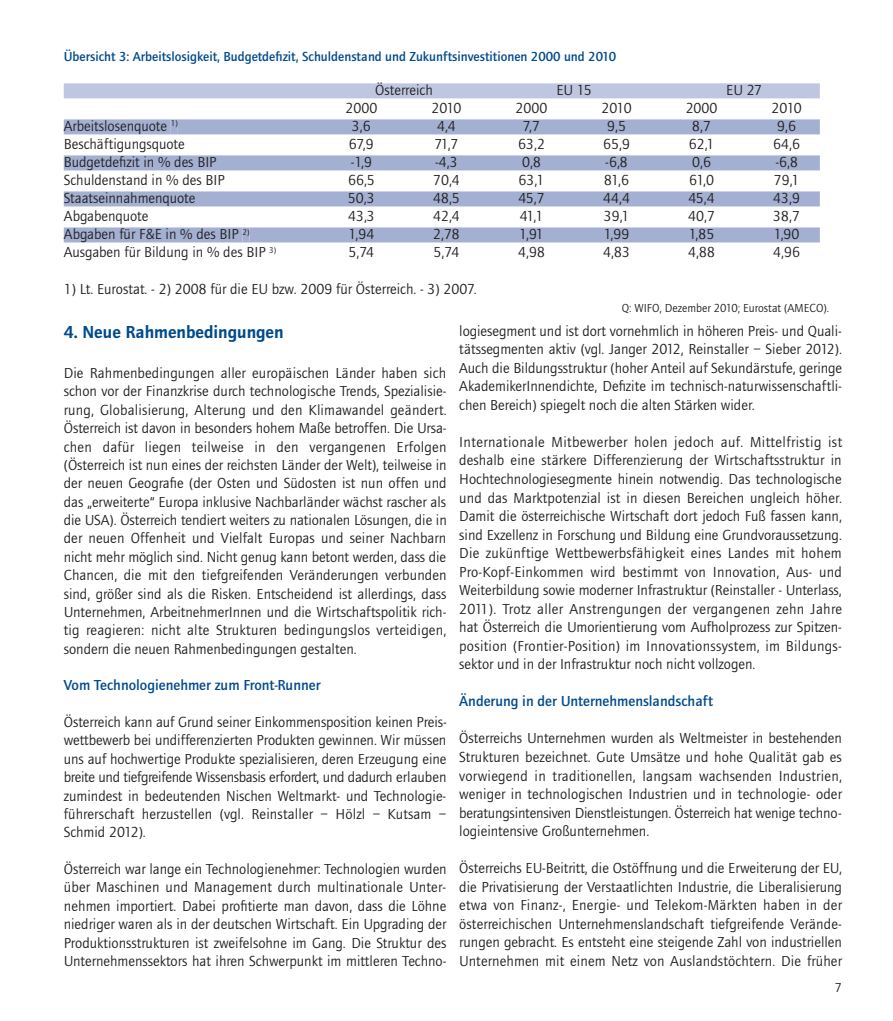
<style>
.page{position:relative;width:893px;height:1021px;background:#fff}
.page>*{position:absolute;margin:0;border:0;box-sizing:border-box;transform-origin:0 0}
.t1{font:600 18px "Foundry Journal";color:#004a8d}
.t2{font:15px/18.3px "Foundry Journal";color:#231f20;text-align:justify}
.t3{font:500 15px "Foundry Journal";color:#004a8d}
.t4{font:500 13.5px "Foundry Journal";color:#004a8d}
.t5{font:13.5px "Foundry Journal";color:#231f20}
.t6{font:12px "Foundry Journal";color:#231f20}
</style>
<div class="page">
<div style="left:64px;top:83px;width:756px;height:15px;background:#bfc7e0"></div>
<div style="left:64px;top:119px;width:107px;height:15px;background:#a3b0d2"></div>
<div style="left:171px;top:119px;width:7px;height:15px;background:#a3b0d2"></div>
<div style="left:178px;top:119px;width:642px;height:15px;background:#a3b0d2"></div>
<div style="left:64px;top:155px;width:756px;height:15px;background:#a3b0d2"></div>
<div style="left:64px;top:191px;width:756px;height:15px;background:#a3b0d2"></div>
<div style="left:64px;top:227px;width:178px;height:15px;background:#a3b0d2"></div>
<div style="left:242px;top:227px;width:8px;height:15px;background:#a3b0d2"></div>
<div style="left:250px;top:227px;width:570px;height:15px;background:#a3b0d2"></div>
<p class="t4" style="left:64px;top:49px;width:554px">Übersicht 3: Arbeitslosigkeit, Budgetdefizit, Schuldenstand und Zukunftsinvestitionen 2000 und 2010</p>
<p class="t2" style="left:375px;top:81px;width:59px">Österreich</p>
<p class="t2" style="left:556px;top:81px;width:37px">EU 15</p>
<p class="t2" style="left:726px;top:81px;width:37px">EU 27</p>
<p class="t2" style="left:345px;top:99px;width:33px">2000</p>
<p class="t2" style="left:431px;top:99px;width:32px">2010</p>
<p class="t2" style="left:516px;top:99px;width:33px">2000</p>
<p class="t2" style="left:601px;top:99px;width:32px">2010</p>
<p class="t2" style="left:686px;top:99px;width:33px">2000</p>
<p class="t2" style="left:772px;top:99px;width:32px">2010</p>
<p class="t2" style="left:64px;top:117px;width:116px">Arbeitslosenquote <sup>1)</sup></p>
<p class="t2" style="left:352px;top:117px;width:20px">3,6</p>
<p class="t2" style="left:437px;top:117px;width:20px">4,4</p>
<p class="t2" style="left:523px;top:117px;width:19px">7,7</p>
<p class="t2" style="left:607px;top:117px;width:20px">9,5</p>
<p class="t2" style="left:692px;top:117px;width:20px">8,7</p>
<p class="t2" style="left:777px;top:117px;width:20px">9,6</p>
<p class="t2" style="left:64px;top:135px;width:122px">Beschäftigungsquote</p>
<p class="t2" style="left:349px;top:135px;width:26px">67,9</p>
<p class="t2" style="left:434px;top:135px;width:26px">71,7</p>
<p class="t2" style="left:518px;top:135px;width:28px">63,2</p>
<p class="t2" style="left:603px;top:135px;width:28px">65,9</p>
<p class="t2" style="left:689px;top:135px;width:27px">62,1</p>
<p class="t2" style="left:773px;top:135px;width:28px">64,6</p>
<p class="t2" style="left:64px;top:153px;width:154px">Budgetdefizit in % des BIP</p>
<p class="t2" style="left:351px;top:153px;width:23px">-1,9</p>
<p class="t2" style="left:435px;top:153px;width:24px">-4,3</p>
<p class="t2" style="left:522px;top:153px;width:20px">0,8</p>
<p class="t2" style="left:605px;top:153px;width:24px">-6,8</p>
<p class="t2" style="left:692px;top:153px;width:20px">0,6</p>
<p class="t2" style="left:775px;top:153px;width:24px">-6,8</p>
<p class="t2" style="left:64px;top:171px;width:162px">Schuldenstand in % des BIP</p>
<p class="t2" style="left:348px;top:171px;width:28px">66,5</p>
<p class="t2" style="left:433px;top:171px;width:28px">70,4</p>
<p class="t2" style="left:519px;top:171px;width:27px">63,1</p>
<p class="t2" style="left:604px;top:171px;width:27px">81,6</p>
<p class="t2" style="left:689px;top:171px;width:27px">61,0</p>
<p class="t2" style="left:774px;top:171px;width:27px">79,1</p>
<p class="t2" style="left:64px;top:189px;width:133px">Staatseinnahmenquote</p>
<p class="t2" style="left:348px;top:189px;width:28px">50,3</p>
<p class="t2" style="left:433px;top:189px;width:28px">48,5</p>
<p class="t2" style="left:518px;top:189px;width:28px">45,7</p>
<p class="t2" style="left:603px;top:189px;width:29px">44,4</p>
<p class="t2" style="left:688px;top:189px;width:28px">45,4</p>
<p class="t2" style="left:773px;top:189px;width:28px">43,9</p>
<p class="t2" style="left:64px;top:207px;width:86px">Abgabenquote</p>
<p class="t2" style="left:348px;top:207px;width:28px">43,3</p>
<p class="t2" style="left:433px;top:207px;width:28px">42,4</p>
<p class="t2" style="left:520px;top:207px;width:25px">41,1</p>
<p class="t2" style="left:604px;top:207px;width:27px">39,1</p>
<p class="t2" style="left:688px;top:207px;width:28px">40,7</p>
<p class="t2" style="left:773px;top:207px;width:28px">38,7</p>
<p class="t2" style="left:64px;top:225px;width:187px">Abgaben für F&amp;E in % des BIP <sup>2)</sup></p>
<p class="t2" style="left:348px;top:225px;width:27px">1,94</p>
<p class="t2" style="left:433px;top:225px;width:28px">2,78</p>
<p class="t2" style="left:519px;top:225px;width:26px">1,91</p>
<p class="t2" style="left:604px;top:225px;width:27px">1,99</p>
<p class="t2" style="left:689px;top:225px;width:27px">1,85</p>
<p class="t2" style="left:774px;top:225px;width:27px">1,90</p>
<p class="t2" style="left:64px;top:243px;width:214px">Ausgaben für Bildung in % des BIP <sup>3)</sup></p>
<p class="t2" style="left:349px;top:243px;width:27px">5,74</p>
<p class="t2" style="left:434px;top:243px;width:27px">5,74</p>
<p class="t2" style="left:518px;top:243px;width:28px">4,98</p>
<p class="t2" style="left:603px;top:243px;width:28px">4,83</p>
<p class="t2" style="left:688px;top:243px;width:28px">4,88</p>
<p class="t2" style="left:773px;top:243px;width:28px">4,96</p>
<p class="t2" style="left:64px;top:279px;width:414px">1) Lt. Eurostat. ‑ 2) 2008 für die EU bzw. 2009 für Österreich. ‑ 3) 2007.</p>
<p class="t6" style="left:622px;top:301px;width:209px">Q: WIFO, Dezember 2010; Eurostat (AMECO).</p>
<p class="t1" style="left:64px;top:321px;width:221px">4. Neue Rahmenbedingungen</p>
<p class="t2" style="left:64px;top:364px;width:384px">Die Rahmenbedingungen aller europäischen Länder haben sich schon vor der Finanzkrise durch technologische Trends, Spezialisie&shy;rung, Globalisierung, Alterung und den Klimawandel geändert.<br>Österreich ist davon in besonders hohem Maße betroffen. Die Ursa&shy;chen dafür liegen teilweise in den vergangenen Erfolgen (Österreich ist nun eines der reichsten Länder der Welt), teilweise in der neuen Geografie (der Osten und Südosten ist nun offen und das „erweiterte“ Europa inklusive Nachbarländer wächst rascher als die USA). Österreich tendiert weiters zu nationalen Lösungen, die in der neuen Offenheit und Vielfalt Europas und seiner Nachbarn nicht mehr möglich sind. Nicht genug kann betont werden, dass die Chancen, die mit den tiefgreifenden Veränderungen verbunden sind, größer sind als die Risken. Entscheidend ist allerdings, dass Unternehmen, ArbeitnehmerInnen und die Wirtschaftspolitik rich&shy;tig reagieren: nicht alte Strukturen bedingungslos verteidigen, sondern die neuen Rahmenbedingungen gestalten.</p>
<p class="t3" style="left:64px;top:677px;width:258px">Vom Technologienehmer zum Front-Runner</p>
<p class="t2" style="left:64px;top:713px;width:384px">Österreich kann auf Grund seiner Einkommensposition keinen Preis&shy;wettbewerb bei undifferenzierten Produkten gewinnen. Wir müssen uns auf hochwertige Produkte spezialisieren, deren Erzeugung eine breite und tiefgreifende Wissensbasis erfordert, und dadurch erlauben zumindest in bedeutenden Nischen Weltmarkt- und Technologie&shy;führerschaft herzustellen (vgl. Reinstaller – Hölzl – Kutsam – Schmid 2012).</p>
<p class="t2" style="left:64px;top:860px;width:384px">Österreich war lange ein Technologienehmer: Technologien wurden über Maschinen und Management durch multinationale Unter&shy;nehmen importiert. Dabei profitierte man davon, dass die Löhne niedriger waren als in der deutschen Wirtschaft. Ein Upgrading der Produktionsstrukturen ist zweifelsohne im Gang. Die Struktur des Unternehmenssektors hat ihren Schwerpunkt im mittleren Techno-</p>
<p class="t2" style="left:459px;top:322px;width:384px">logiesegment und ist dort vornehmlich in höheren Preis- und Quali&shy;tätssegmenten aktiv (vgl. Janger 2012, Reinstaller – Sieber 2012).<br>Auch die Bildungsstruktur (hoher Anteil auf Sekundärstufe, geringe AkademikerInnendichte, Defizite im technisch-naturwissenschaftli&shy;chen Bereich) spiegelt noch die alten Stärken wider.</p>
<p class="t2" style="left:459px;top:433px;width:384px">Internationale Mitbewerber holen jedoch auf. Mittelfristig ist deshalb eine stärkere Differenzierung der Wirtschaftsstruktur in Hochtechnologiesegmente hinein notwendig. Das technologische und das Marktpotenzial ist in diesen Bereichen ungleich höher.<br>Damit die österreichische Wirtschaft dort jedoch Fuß fassen kann, sind Exzellenz in Forschung und Bildung eine Grundvoraussetzung.<br>Die zukünftige Wettbewerbsfähigkeit eines Landes mit hohem Pro-Kopf-Einkommen wird bestimmt von Innovation, Aus- und Weiterbildung sowie moderner Infrastruktur (Reinstaller - Unterlass, 2011). Trotz aller Anstrengungen der vergangenen zehn Jahre hat Österreich die Umorientierung vom Aufholprozess zur Spitzen&shy;position (Frontier-Position) im Innovationssystem, im Bildungs&shy;sektor und in der Infrastruktur noch nicht vollzogen.</p>
<p class="t3" style="left:459px;top:693px;width:255px">Änderung in der Unternehmenslandschaft</p>
<p class="t2" style="left:459px;top:729px;width:384px">Österreichs Unternehmen wurden als Weltmeister in bestehenden Strukturen bezeichnet. Gute Umsätze und hohe Qualität gab es vorwiegend in traditionellen, langsam wachsenden Industrien, weniger in technologischen Industrien und in technologie- oder beratungsintensiven Dienstleistungen. Österreich hat wenige techno&shy;logieintensive Großunternehmen.</p>
<p class="t2" style="left:459px;top:859px;width:384px">Österreichs EU-Beitritt, die Ostöffnung und die Erweiterung der EU, die Privatisierung der Verstaatlichten Industrie, die Liberalisierung etwa von Finanz‑, Energie- und Telekom-Märkten haben in der österreichischen Unternehmenslandschaft tiefgreifende Verände&shy;rungen gebracht. Es entsteht eine steigende Zahl von industriellen Unternehmen mit einem Netz von Auslandstöchtern. Die früher</p>
<p class="t5" style="left:835px;top:980px;width:9px">7</p>
</div>
